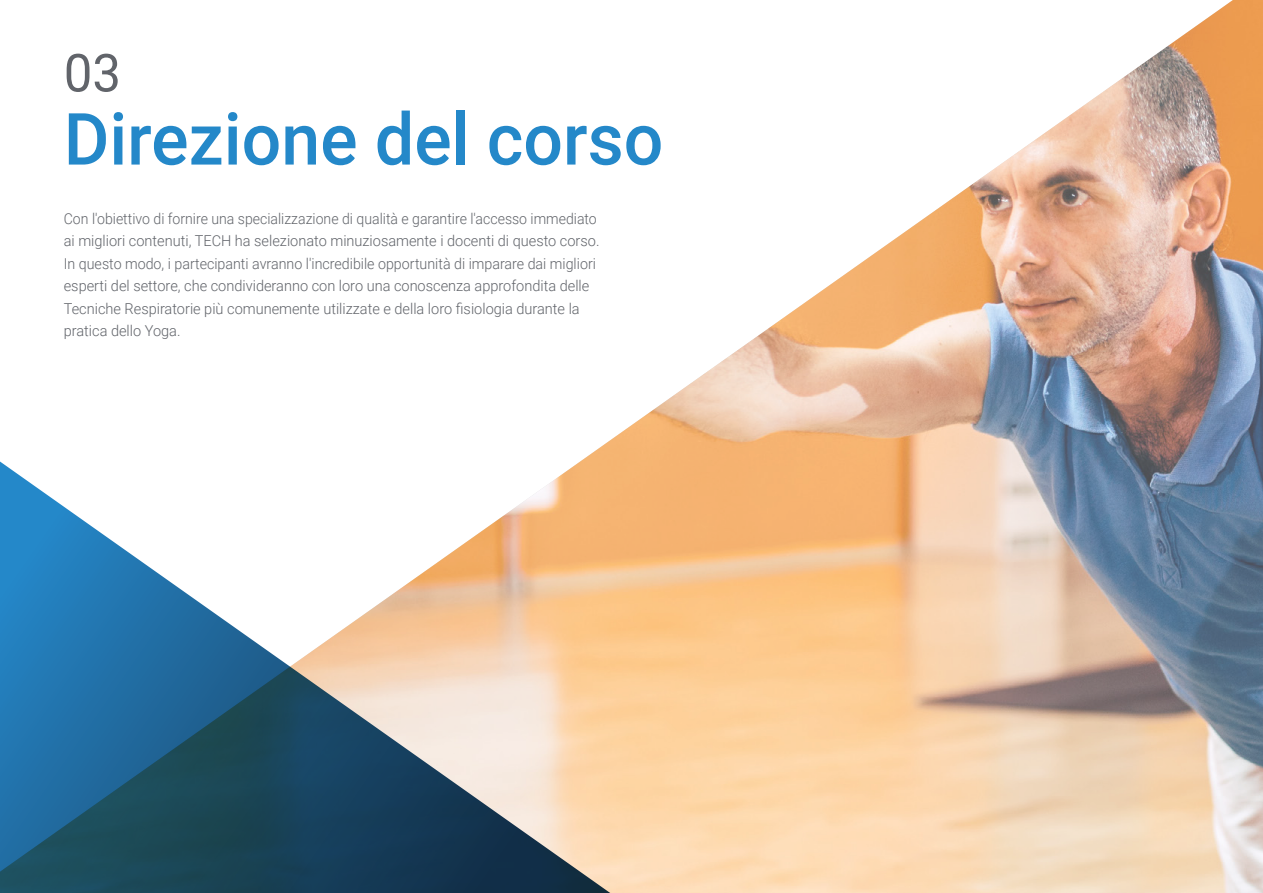
<style>
.page{position:relative;width:1263px;height:893px;background:#fff}
.page>*{position:absolute;margin:0;border:0;box-sizing:border-box;transform-origin:0 0}
.t1{font:500 72px "Roboto";color:#2488c9}
.t2{font:52.5px "Roboto";color:#61646a}
.t3{font:300 15px/22.5px "Roboto";color:#61646a;scale:.94 1}
</style>
<div class="page">
<img style="left:602px;top:0;width:661px;height:893px">
<svg style="left:0;top:446px;width:640px;height:447px"></svg>
<h2 class="t2" style="left:64px;top:36px;width:59px">03</h2>
<h1 class="t1" style="left:64px;top:89px;width:601px">Direzione del corso</h1>
<p class="t3" style="left:64px;top:207px;width:571px">Con l'obiettivo di fornire una specializzazione di qualità e garantire l'accesso immediato ai migliori contenuti, TECH ha selezionato minuziosamente i docenti di questo corso.<br>In questo modo, i partecipanti avranno l'incredibile opportunità di imparare dai migliori esperti del settore, che condivideranno con loro una conoscenza approfondita delle Tecniche Respiratorie più comunemente utilizzate e della loro fisiologia durante la pratica dello Yoga.</p>
</div>
